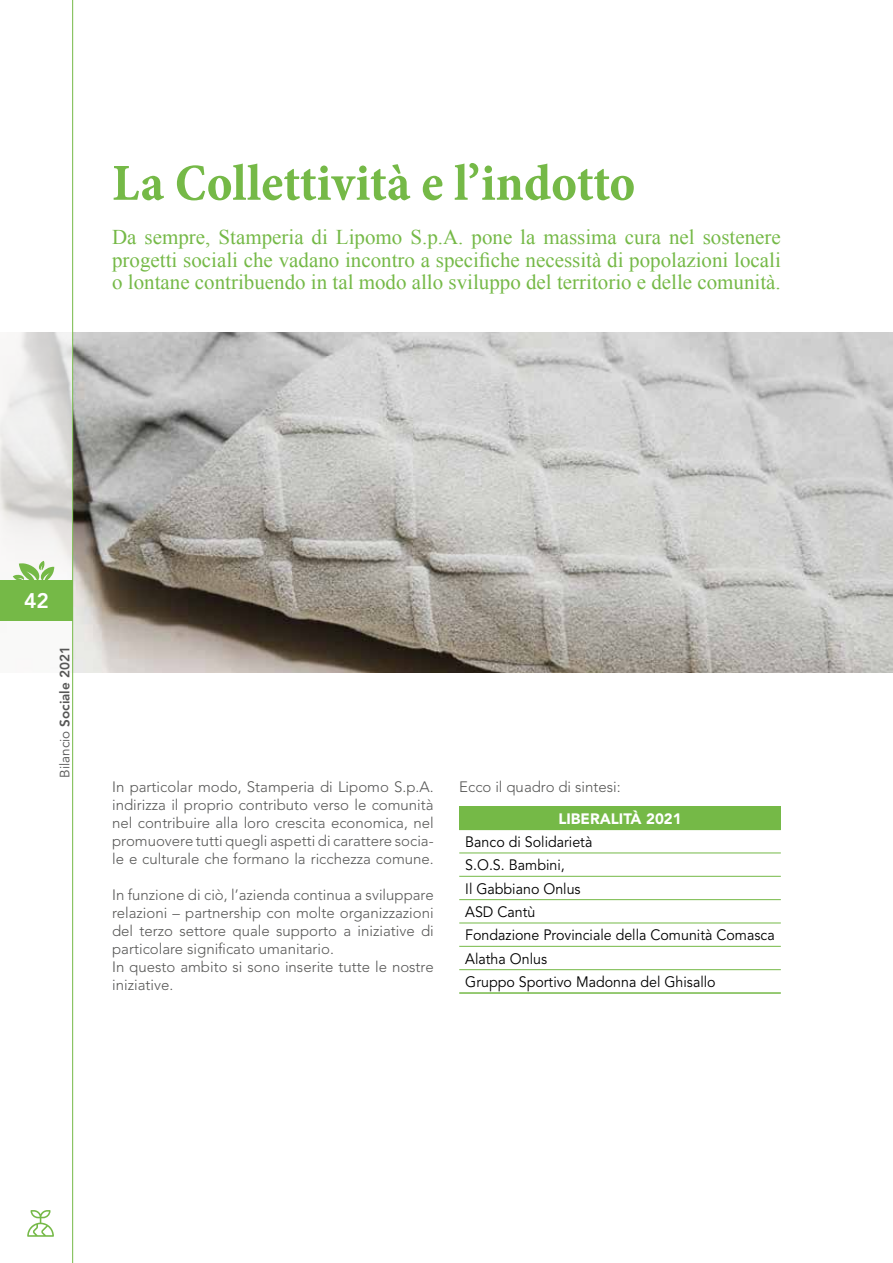
<style>
.page{position:relative;width:893px;height:1263px;background:#fff}
.page>*{position:absolute;margin:0;border:0;box-sizing:border-box;transform-origin:0 0}
.t1{font:52.5px "Minion Pro Bold Cn Capt";color:#75b947}
.t2{font:21px/22.5px "Times New Roman";color:#75b947;text-align:justify}
.t3{font:800 21px "Avenir LT Std";color:#fff}
.t4{font:300 15px/18px "Avenir LT Std";color:#575756;text-align:justify}
.t5{font:15px/23.4px "Avenir LT Std";color:#000;scale:.95 1}
.t6{font:900 15px "Avenir LT Std";color:#fff}
.t7{font:800 13.5px "Avenir LT Std";color:#575756}
.s1{font-weight:400}
</style>
<div class="page">
<img style="left:73px;top:332px;width:820px;height:340px">
<svg style="left:0;top:332px;width:72px;height:245px"></svg>
<div style="left:459px;top:806px;width:322px;height:24px;background:#75b947"></div>
<hr style="left:459px;top:992px;width:322px;height:2px;background:#75b947">
<hr style="left:459px;top:853px;width:322px;height:1px;background:#75b947">
<hr style="left:459px;top:876px;width:322px;height:1px;background:#75b947">
<hr style="left:459px;top:899px;width:322px;height:1px;background:#75b947">
<hr style="left:459px;top:923px;width:322px;height:1px;background:#75b947">
<hr style="left:459px;top:946px;width:322px;height:1px;background:#75b947">
<hr style="left:459px;top:969px;width:322px;height:1px;background:#75b947">
<div style="left:0;top:580px;width:73px;height:41px;background:#75b947"></div>
<svg style="left:27px;top:1210px;width:27px;height:27px"></svg>
<hr style="left:72px;top:0;width:1px;height:1263px;background:#75b947">
<svg style="left:13px;top:561px;width:41px;height:19px"></svg>
<h1 class="t1" style="left:112px;top:146px;width:525px">La Collettività e l’indotto</h1>
<p class="t2" style="left:112px;top:226px;width:670px">Da sempre, Stamperia di Lipomo S.p.A. pone la massima cura nel sostenere progetti sociali che vadano incontro a specifiche necessità di popolazioni locali o lontane contribuendo in tal modo allo sviluppo del territorio e delle comunità.</p>
<h2 class="t3" style="left:24px;top:588px;width:26px">42</h2>
<p class="t7" style="left:57px;top:778px;width:133px;rotate:-90deg"><span class="s1">Bilancio</span> Sociale 2021</p>
<p class="t4" style="left:112px;top:778px;width:323px">In particolar modo, Stamperia di Lipomo S.p.A. indirizza il proprio contributo verso le comunità nel contribuire alla loro crescita economica, nel promuovere tutti quegli aspetti di carattere socia&shy;le e culturale che formano la ricchezza comune.</p>
<p class="t4" style="left:112px;top:886px;width:323px;text-align:left">In funzione di ciò, l’azienda continua a sviluppare relazioni – partnership con molte organizzazioni del terzo settore quale supporto a iniziative di particolare significato umanitario.<br>In questo ambito si sono inserite tutte le nostre iniziative.</p>
<p class="t4" style="left:459px;top:778px;width:163px">Ecco il quadro di sintesi:</p>
<p class="t6" style="left:558px;top:809px;width:125px">LIBERALITÀ 2021</p>
<p class="t5" style="left:465px;top:830px;width:327px">Banco di Solidarietà<br>S.O.S. Bambini,<br>Il Gabbiano Onlus<br>ASD Cantù<br>Fondazione Provinciale della Comunità Comasca<br>Alatha Onlus<br>Gruppo Sportivo Madonna del Ghisallo</p>
</div>
